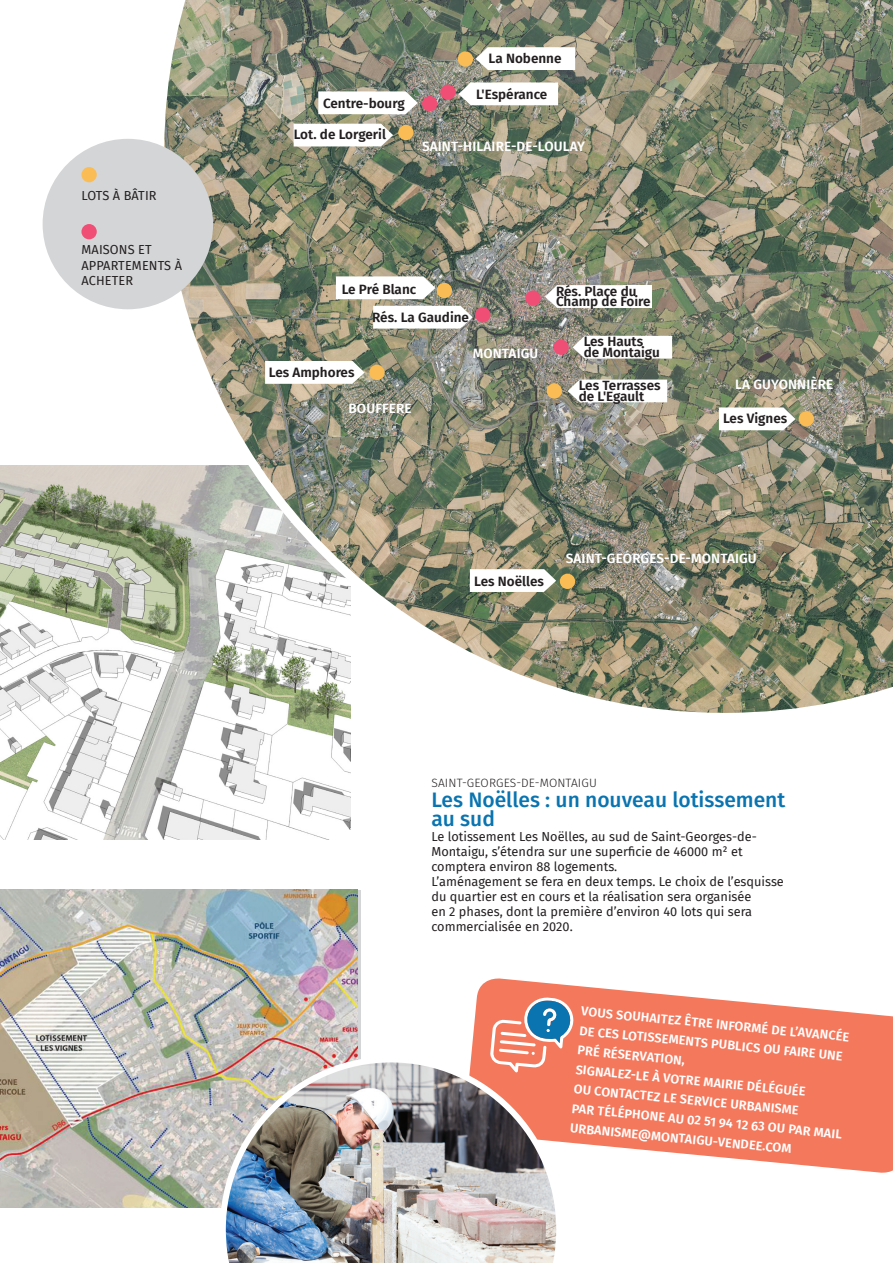
<style>
.page{position:relative;width:893px;height:1263px;background:#fff}
.page>*{position:absolute;margin:0;border:0;box-sizing:border-box;transform-origin:0 0}
.t1{font:500 21px "Fira Sans";color:#0974b0}
.t2{font:600 13.5px "Fira Sans";color:#231f20}
.t3{font:600 13.5px "Fira Sans";letter-spacing:.01em;color:#fff}
.t4{font:12.75px/15px "Fira Sans";color:#231f20}
.t5{font:600 12.75px/19.8px "Fira Sans";color:#fff}
.t6{font:300 12px "Fira Sans";letter-spacing:.01em;color:#231f20}
</style>
<div class="page">
<img style="left:0;top:465px;width:351px;height:374px">
<svg style="left:471px;top:978px;width:422px;height:195px;fill:#f3785c"></svg>
<img style="left:155px;top:0;width:738px;height:722px">
<img style="left:0;top:890px;width:357px;height:317px">
<div style="left:422px;top:96px;width:15px;height:15px;background:#f04e75;border-radius:50%"></div>
<div style="left:437px;top:283px;width:15px;height:15px;background:#fabd55;border-radius:50%"></div>
<div style="left:369px;top:365px;width:16px;height:15px;background:#fabd55;border-radius:50%"></div>
<div style="left:458px;top:51px;width:15px;height:16px;background:#fabd55;border-radius:50%"></div>
<div style="left:440px;top:85px;width:16px;height:15px;background:#f04e75;border-radius:50%"></div>
<div style="left:799px;top:411px;width:15px;height:15px;background:#fabd55;border-radius:50%"></div>
<div style="left:560px;top:574px;width:15px;height:15px;background:#fabd55;border-radius:50%"></div>
<div style="left:553px;top:340px;width:16px;height:15px;background:#f04e75;border-radius:50%"></div>
<svg style="left:719px;top:407px;width:76px;height:23px"></svg>
<svg style="left:476px;top:47px;width:99px;height:23px"></svg>
<svg style="left:459px;top:82px;width:99px;height:23px"></svg>
<svg style="left:318px;top:91px;width:100px;height:23px"></svg>
<svg style="left:336px;top:276px;width:99px;height:23px"></svg>
<svg style="left:265px;top:361px;width:100px;height:23px"></svg>
<svg style="left:470px;top:569px;width:86px;height:23px"></svg>
<svg style="left:573px;top:336px;width:99px;height:23px"></svg>
<div style="left:547px;top:383px;width:15px;height:16px;background:#fabd55;border-radius:50%"></div>
<svg style="left:568px;top:379px;width:99px;height:23px"></svg>
<div style="left:398px;top:125px;width:16px;height:15px;background:#fabd55;border-radius:50%"></div>
<svg style="left:294px;top:124px;width:99px;height:22px"></svg>
<div style="left:475px;top:307px;width:15px;height:15px;background:#f04e75;border-radius:50%"></div>
<svg style="left:373px;top:306px;width:100px;height:23px"></svg>
<div style="left:525px;top:290px;width:16px;height:16px;background:#f04e75;border-radius:50%"></div>
<svg style="left:545px;top:285px;width:78px;height:23px"></svg>
<div style="left:623px;top:285px;width:28px;height:23px;background:#fff"></div>
<img style="left:220px;top:1056px;width:342px;height:207px">
<svg style="left:490px;top:997px;width:83px;height:75px"></svg>
<div style="left:43px;top:139px;width:170px;height:170px;background:#d4d5d7;border-radius:50%"></div>
<div style="left:81px;top:224px;width:16px;height:15px;background:#f04e75;border-radius:50%"></div>
<div style="left:81px;top:167px;width:16px;height:15px;background:#fabd55;border-radius:50%"></div>
<p class="t4" style="left:82px;top:187px;width:77px">LOTS À BÂTIR</p>
<p class="t4" style="left:82px;top:242px;width:102px">MAISONS ET<br>APPARTEMENTS À<br>ACHETER</p>
<p class="t2" style="left:323px;top:92px;width:83px">Centre-bourg</p>
<p class="t2" style="left:294px;top:124px;width:94px">Lot. de Lorgeril</p>
<p class="t2" style="left:489px;top:47px;width:74px">La Nobenne</p>
<p class="t2" style="left:476px;top:83px;width:73px">L'Espérance</p>
<p class="t3" style="left:422px;top:136px;width:164px">SAINT-HILAIRE-DE-LOULAY</p>
<p class="t2" style="left:342px;top:278px;width:76px">Le Pré Blanc</p>
<p class="t2" style="left:372px;top:306px;width:98px">Rés. La Gaudine</p>
<p class="t2" style="left:269px;top:361px;width:87px">Les Amphores</p>
<p class="t3" style="left:349px;top:397px;width:65px">BOUFFERE</p>
<p class="t3" style="left:473px;top:342px;width:67px">MONTAIGU</p>
<p class="t2" style="left:556px;top:280px;width:82px">Rés. Place du</p>
<p class="t2" style="left:556px;top:291px;width:96px">Champ de Foire</p>
<p class="t2" style="left:584px;top:331px;width:61px">Les Hauts</p>
<p class="t2" style="left:584px;top:341px;width:78px">de Montaigu</p>
<p class="t2" style="left:579px;top:374px;width:83px">Les Terrasses</p>
<p class="t3" style="left:735px;top:373px;width:100px">LA GUYONNIÈRE</p>
<p class="t2" style="left:579px;top:385px;width:67px">de L'Egault</p>
<p class="t2" style="left:723px;top:408px;width:66px">Les Vignes</p>
<p class="t2" style="left:474px;top:570px;width:71px">Les Noëlles</p>
<p class="t3" style="left:566px;top:547px;width:192px">SAINT-GEORGES-DE-MONTAIGU</p>
<p class="t6" style="left:431px;top:775px;width:167px">SAINT-GEORGES-DE-MONTAIGU</p>
<p class="t1" style="left:431px;top:783px;width:355px">Les Noëlles : un nouveau lotissement</p>
<p class="t1" style="left:431px;top:802px;width:65px">au sud</p>
<p class="t4" style="left:431px;top:829px;width:327px">Le lotissement Les Noëlles, au sud de Saint-Georges-de-<br>Montaigu, s’étendra sur une superficie de 46000 m² et comptera environ 88 logements.</p>
<p class="t4" style="left:431px;top:874px;width:354px">L’aménagement se fera en deux temps. Le choix de l’esquisse du quartier est en cours et la réalisation sera organisée<br>en 2 phases, dont la première d’environ 40 lots qui sera commercialisée en 2020.</p>
<p class="t5" style="left:583px;top:999px;width:271px;rotate:6deg">VOUS SOUHAITEZ ÊTRE INFORMÉ DE L’AVANCÉE<br>DE CES LOTISSEMENTS PUBLICS OU FAIRE UNE<br>PRÉ RÉSERVATION,</p>
<p class="t5" style="left:577px;top:1058px;width:232px;rotate:6deg">SIGNALEZ-LE À VOTRE MAIRIE DÉLÉGUÉE</p>
<p class="t5" style="left:575px;top:1077px;width:227px;rotate:6deg">OU CONTACTEZ LE SERVICE URBANISME</p>
<p class="t5" style="left:573px;top:1096px;width:273px;rotate:6deg">PAR TÉLÉPHONE AU 02 51 94 12 63 OU PAR MAIL<br>URBANISME@MONTAIGU-VENDEE.COM</p>
</div>
